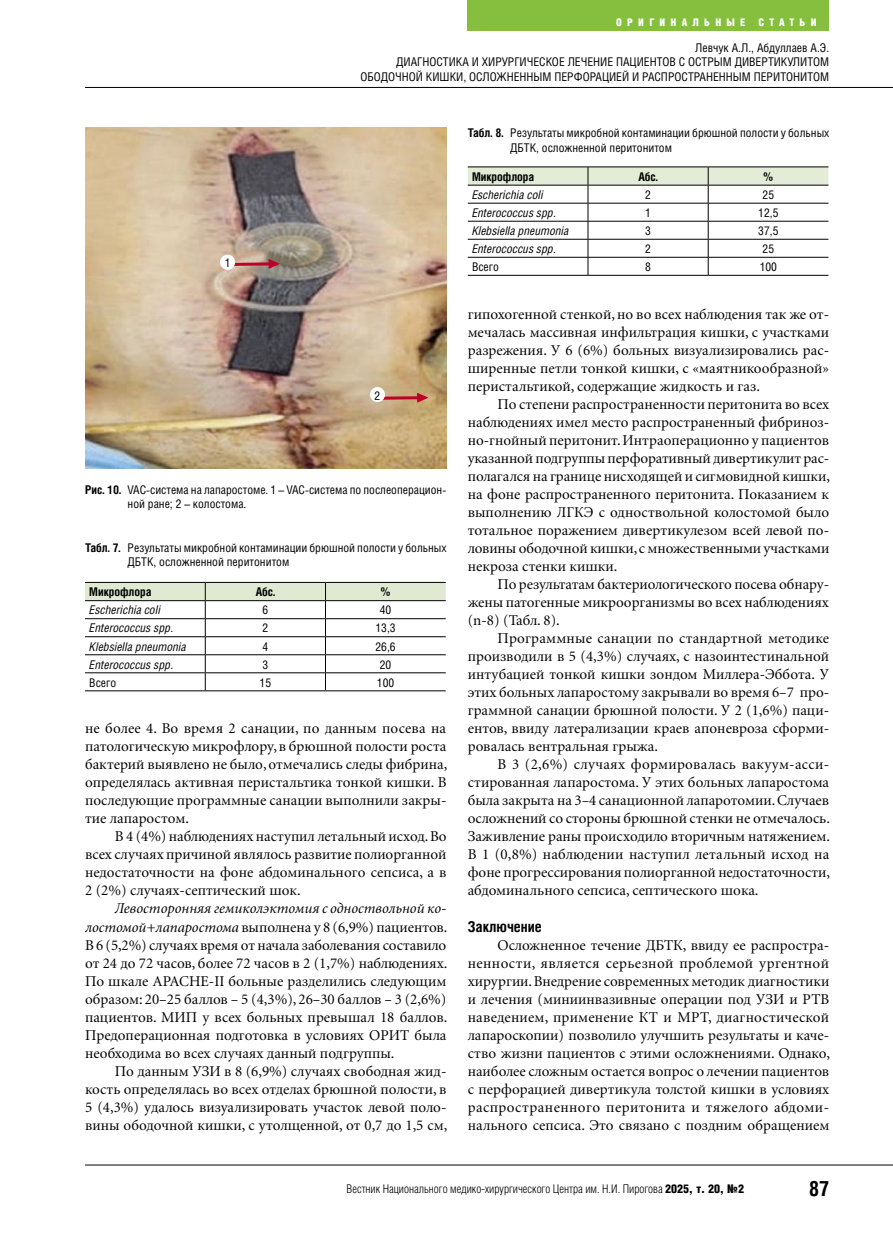
<style>
.page{position:relative;width:893px;height:1234px;background:#fff}
.page>*{position:absolute;margin:0;border:0;box-sizing:border-box;transform-origin:0 0}
.t1{font:700 21px "Helios Cond";color:#000}
.main_text{font:15px/18px "Minion Cyr";color:#000;text-align:justify}
.text_title{font:700 15px "Helios Cond";color:#000}
.ris_name{font:12px/14.4px "Helios Cond";color:#000}
.text_tabl{font:italic 12px "Helios Cond";color:#000}
.t2{font:300 12px "Helios Cond";color:#000}
.text_tabl-2{font:12px "Helios Cond";color:#000}
.text_tabl-3{font:700 12px "Helios Cond";color:#000}
.t3{font:900 10.5px "Helios Cond";letter-spacing:.5em;color:#fff}
.s1{font-weight:700}
.s2{font-style:italic}
.s3{font-weight:900}
</style>
<div class="page">
<hr style="left:85px;top:1164px;width:808px;height:1px;background:#000">
<hr style="left:85px;top:87px;width:808px;height:1px;background:#000">
<div style="left:468px;top:0;width:361px;height:30px;background:#86be3d"></div>
<img style="left:85px;top:128px;width:361px;height:340px">
<svg style="left:233px;top:259px;width:47px;height:10px"></svg>
<svg style="left:381px;top:392px;width:48px;height:11px"></svg>
<div style="left:220px;top:254px;width:15px;height:16px;background:#fff;border-radius:50%"></div>
<div style="left:370px;top:387px;width:15px;height:15px;background:#fff;border-radius:50%"></div>
<svg style="left:85px;top:582px;width:361px;height:108px"></svg>
<hr style="left:85px;top:690px;width:120px;height:1px;background:#000">
<hr style="left:205px;top:690px;width:120px;height:1px;background:#000">
<hr style="left:325px;top:690px;width:121px;height:1px;background:#000">
<hr style="left:468px;top:166px;width:120px;height:1px;background:#000">
<hr style="left:588px;top:166px;width:120px;height:1px;background:#000">
<hr style="left:708px;top:166px;width:120px;height:1px;background:#000">
<svg style="left:468px;top:167px;width:360px;height:108px"></svg>
<hr style="left:468px;top:275px;width:120px;height:1px;background:#000">
<hr style="left:588px;top:275px;width:120px;height:1px;background:#000">
<hr style="left:708px;top:275px;width:120px;height:1px;background:#000">
<p class="t3" style="left:616px;top:16px;width:130px">ОРИГИНАЛЬНЫЕ</p>
<p class="t3" style="left:758px;top:16px;width:60px">СТАТЬИ</p>
<p class="ris_name" style="left:225px;top:255px;width:7px">1</p>
<p class="ris_name" style="left:360px;top:40px;width:470px;text-align:right">Левчук А.Л., Абдуллаев А.Э.<br>ДИАГНОСТИКА И ХИРУРГИЧЕСКОЕ ЛЕЧЕНИЕ ПАЦИЕНТОВ С ОСТРЫМ ДИВЕРТИКУЛИТОМ<br>ОБОДОЧНОЙ КИШКИ, ОСЛОЖНЕННЫМ ПЕРФОРАЦИЕЙ И РАСПРОСТРАНЕННЫМ ПЕРИТОНИТОМ</p>
<p class="ris_name" style="left:510px;top:126px;width:321px;text-indent:-43px"><span class="s1">Табл. 8.</span> Результаты микробной контаминации брюшной полости у больных<br>ДБТК, осложненной перитонитом</p>
<p class="text_tabl-3" style="left:472px;top:169px;width:64px">Микрофлора</p>
<p class="text_tabl-3" style="left:638px;top:169px;width:21px">Абс.</p>
<p class="text_tabl-3" style="left:763px;top:169px;width:11px">%</p>
<p class="text_tabl" style="left:472px;top:187px;width:73px">Escherichia coli</p>
<p class="text_tabl-2" style="left:645px;top:187px;width:7px">2</p>
<p class="text_tabl-2" style="left:763px;top:187px;width:13px">25</p>
<p class="text_tabl" style="left:472px;top:205px;width:86px">Enterococcus spp.</p>
<p class="text_tabl-2" style="left:645px;top:205px;width:7px">1</p>
<p class="text_tabl-2" style="left:758px;top:205px;width:22px">12,5</p>
<p class="text_tabl" style="left:472px;top:223px;width:99px">Klebsiella pneumonia</p>
<p class="text_tabl-2" style="left:645px;top:223px;width:7px">3</p>
<p class="text_tabl-2" style="left:758px;top:223px;width:22px">37,5</p>
<p class="text_tabl" style="left:472px;top:241px;width:86px">Enterococcus spp.</p>
<p class="text_tabl-2" style="left:645px;top:241px;width:7px">2</p>
<p class="text_tabl-2" style="left:763px;top:241px;width:13px">25</p>
<p class="text_tabl-2" style="left:472px;top:259px;width:29px">Всего</p>
<p class="text_tabl-2" style="left:645px;top:259px;width:7px">8</p>
<p class="text_tabl-2" style="left:760px;top:259px;width:19px">100</p>
<p class="ris_name" style="left:375px;top:388px;width:7px">2</p>
<p class="ris_name" style="left:128px;top:482px;width:320px;text-indent:-43px"><span class="s1">Рис. 10.</span> VAC-система на лапаростоме. 1 – VAC-система по послеоперацион&shy;ной ране; 2 – колостома.</p>
<p class="ris_name" style="left:128px;top:540px;width:321px;text-indent:-43px"><span class="s1">Табл. 7.</span> Результаты микробной контаминации брюшной полости у больных<br>ДБТК, осложненной перитонитом</p>
<p class="text_tabl-3" style="left:89px;top:585px;width:64px">Микрофлора</p>
<p class="text_tabl-3" style="left:256px;top:585px;width:21px">Абс.</p>
<p class="text_tabl-3" style="left:381px;top:585px;width:11px">%</p>
<p class="text_tabl" style="left:89px;top:603px;width:73px">Escherichia coli</p>
<p class="text_tabl-2" style="left:262px;top:603px;width:7px">6</p>
<p class="text_tabl-2" style="left:380px;top:603px;width:13px">40</p>
<p class="text_tabl" style="left:89px;top:621px;width:86px">Enterococcus spp.</p>
<p class="text_tabl-2" style="left:262px;top:621px;width:7px">2</p>
<p class="text_tabl-2" style="left:376px;top:621px;width:22px">13,3</p>
<p class="text_tabl" style="left:89px;top:639px;width:99px">Klebsiella pneumonia</p>
<p class="text_tabl-2" style="left:262px;top:639px;width:7px">4</p>
<p class="text_tabl-2" style="left:376px;top:639px;width:22px">26,6</p>
<p class="text_tabl" style="left:89px;top:657px;width:86px">Enterococcus spp.</p>
<p class="text_tabl-2" style="left:262px;top:657px;width:7px">3</p>
<p class="text_tabl-2" style="left:380px;top:657px;width:13px">20</p>
<p class="text_tabl-2" style="left:89px;top:675px;width:29px">Всего</p>
<p class="text_tabl-2" style="left:260px;top:675px;width:13px">15</p>
<p class="text_tabl-2" style="left:377px;top:675px;width:19px">100</p>
<p class="main_text" style="left:85px;top:719px;width:364px">не более 4. Во время 2 санации, по данным посева на патологическую микрофлору, в брюшной полости роста бактерий выявлено не было, отмечались следы фибрина, определялась активная перистальтика тонкой кишки. В последующие программные санации выполнили закры&shy;тие лапаростом.</p>
<p class="main_text" style="left:85px;top:827px;width:363px;text-indent:30px">В 4 (4%) наблюдениях наступил летальный исход. Во всех случаях причиной являлось развитие полиорганной недостаточности на фоне абдоминального сепсиса, а в 2 (2%) случаях-септический шок.</p>
<p class="main_text" style="left:85px;top:899px;width:364px;text-indent:30px"><span class="s2">Левосторонняя гемиколэктомия с одноствольной ко&shy;лостомой+лапаростома</span> выполнена у 8 (6,9%) пациентов.<br>В 6 (5,2%) случаях время от начала заболевания составило от 24 до 72 часов, более 72 часов в 2 (1,7%) наблюдениях.<br>По шкале АРАСНЕ-II больные разделились следующим образом: 20–25 баллов – 5 (4,3%), 26–30 баллов – 3 (2,6%) пациентов. МИП у всех больных превышал 18 баллов.<br>Предоперационная подготовка в условиях ОРИТ была необходима во всех случаях данный подгруппы.</p>
<p class="main_text" style="left:85px;top:1061px;width:364px;text-indent:30px">По данным УЗИ в 8 (6,9%) случаях свободная жид&shy;кость определялась во всех отделах брюшной полости, в 5 (4,3%) удалось визуализировать участок левой поло&shy;вины ободочной кишки, с утолщенной, от 0,7 до 1,5 см,</p>
<p class="main_text" style="left:468px;top:305px;width:363px">гипохогенной стенкой, но во всех наблюдения так же от&shy;мечалась массивная инфильтрация кишки, с участками разрежения. У 6 (6%) больных визуализировались рас&shy;ширенные петли тонкой кишки, с «маятникообразной» перистальтикой, содержащие жидкость и газ.</p>
<p class="main_text" style="left:468px;top:395px;width:364px;text-indent:30px">По степени распространенности перитонита во всех наблюдениях имел место распространенный фибриноз&shy;но-гнойный перитонит. Интраоперационно у пациентов указанной подгруппы перфоративный дивертикулит рас&shy;полагался на границе нисходящей и сигмовидной кишки, на фоне распространенного перитонита. Показанием к выполнению ЛГКЭ с одноствольной колостомой было тотальное поражением дивертикулезом всей левой по&shy;ловины ободочной кишки, с множественными участками некроза стенки кишки.</p>
<p class="main_text" style="left:468px;top:575px;width:363px;text-indent:30px">По результатам бактериологического посева обнару&shy;жены патогенные микроорганизмы во всех наблюдениях (n-8) (Табл. 8).</p>
<p class="main_text" style="left:468px;top:629px;width:363px;text-indent:30px">Программные санации по стандартной методике производили в 5 (4,3%) случаях, с назоинтестинальной интубацией тонкой кишки зондом Миллера-Эббота. У этих больных лапаростому закрывали во время 6–7 про&shy;граммной санации брюшной полости. У 2 (1,6%) паци&shy;ентов, ввиду латерализации краев апоневроза сформи&shy;ровалась вентральная грыжа.</p>
<p class="main_text" style="left:468px;top:755px;width:364px;text-indent:30px">В 3 (2,6%) случаях формировалась вакуум-асси&shy;стированная лапаростома. У этих больных лапаростома была закрыта на 3–4 санационной лапаротомии. Случаев осложнений со стороны брюшной стенки не отмечалось.<br>Заживление раны происходило вторичным натяжением.<br>В 1 (0,8%) наблюдении наступил летальный исход на фоне прогрессирования полиорганной недостаточности, абдоминального сепсиса, септического шока.</p>
<p class="text_title" style="left:468px;top:916px;width:76px">Заключение</p>
<p class="main_text" style="left:468px;top:935px;width:364px;text-indent:30px">Осложненное течение ДБТК, ввиду ее распростра&shy;ненности, является серьезной проблемой ургентной хирургии. Внедрение современных методик диагностики и лечения (миниинвазивные операции под УЗИ и РТВ наведением, применение КТ и МРТ, диагностической лапароскопии) позволило улучшить результаты и каче&shy;ство жизни пациентов с этими осложнениями. Однако, наиболее сложным остается вопрос о лечении пациентов с перфорацией дивертикула толстой кишки в условиях распространенного перитонита и тяжелого абдоми&shy;нального сепсиса. Это связано с поздним обращением</p>
<p class="t2" style="left:346px;top:1181px;width:399px">Вестник Национального медико-хирургического Центра им. Н.И. Пирогова <span class="s3">2025, т. 20, №2</span></p>
<h1 class="t1" style="left:809px;top:1175px;width:22px">87</h1>
</div>
